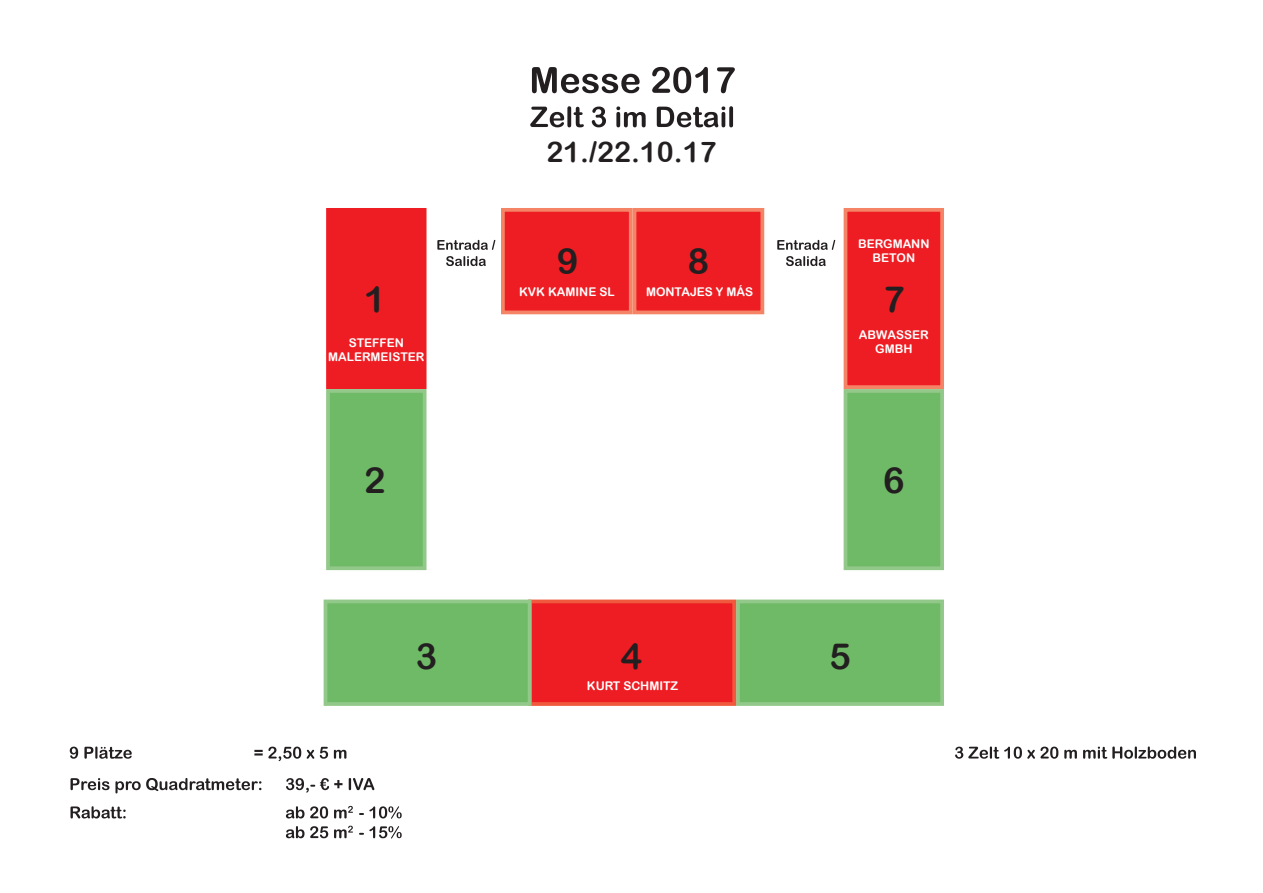
<style>
.page{position:relative;width:1263px;height:893px;background:#fff}
.page>*{position:absolute;margin:0;border:0;box-sizing:border-box;transform-origin:0 0}
.t1{font:36px "Arial Rounded MT Bold";color:#231f20}
.t2{font:28.5px "Arial Rounded MT Bold";color:#231f20}
.t3{font:12px/14.4px "Arial Rounded MT Bold";color:#fff;text-align:center}
</style>
<div class="page">
<div style="left:844px;top:389px;width:100px;height:181px;background:#6eba66;border:4px solid #92c889"></div>
<div style="left:326px;top:389px;width:100px;height:181px;background:#6eba66;border:4px solid #92c889"></div>
<div style="left:844px;top:208px;width:100px;height:181px;background:#ee1d23;border:4px solid #f48465"></div>
<div style="left:326px;top:208px;width:100px;height:181px;background:#ee1d23"></div>
<div style="left:736px;top:600px;width:208px;height:106px;background:#6eba66;border:4px solid #92c889"></div>
<div style="left:528px;top:600px;width:208px;height:106px;background:#ee1d23;border:4px solid #f0593e"></div>
<div style="left:501px;top:208px;width:132px;height:106px;background:#ee1d23;border:4px solid #f48465"></div>
<div style="left:633px;top:208px;width:131px;height:106px;background:#ee1d23;border:4px solid #f48465"></div>
<div style="left:324px;top:600px;width:207px;height:106px;background:#6eba66;border:4px solid #92c889"></div>
<svg style="left:530px;top:106px;width:203px;height:21px"></svg>
<svg style="left:532px;top:67px;width:203px;height:26px"></svg>
<svg style="left:955px;top:746px;width:241px;height:13px"></svg>
<svg style="left:786px;top:256px;width:40px;height:10px"></svg>
<svg style="left:777px;top:240px;width:58px;height:10px"></svg>
<svg style="left:446px;top:256px;width:40px;height:10px"></svg>
<svg style="left:437px;top:240px;width:58px;height:10px"></svg>
<svg style="left:70px;top:746px;width:276px;height:15px"></svg>
<svg style="left:286px;top:826px;width:116px;height:12px"></svg>
<svg style="left:70px;top:806px;width:332px;height:13px"></svg>
<svg style="left:71px;top:778px;width:303px;height:15px"></svg>
<p class="t1" style="left:364px;top:278px;width:23px">1</p>
<p class="t3" style="left:328px;top:335px;width:98px">STEFFEN<br>MALERMEISTER</p>
<p class="t1" style="left:364px;top:459px;width:23px">2</p>
<p class="t2" style="left:546px;top:135px;width:172px">21./22.10.17</p>
<p class="t1" style="left:557px;top:240px;width:23px">9</p>
<p class="t1" style="left:688px;top:240px;width:23px">8</p>
<p class="t3" style="left:519px;top:285px;width:97px">KVK KAMINE SL</p>
<p class="t3" style="left:646px;top:285px;width:109px">MONTAJES Y MÁS</p>
<p class="t3" style="left:858px;top:236px;width:73px">BERGMANN</p>
<p class="t3" style="left:872px;top:251px;width:44px">BETON</p>
<p class="t1" style="left:883px;top:278px;width:23px">7</p>
<p class="t3" style="left:859px;top:327px;width:71px">ABWASSER<br>GMBH</p>
<p class="t1" style="left:883px;top:459px;width:23px">6</p>
<p class="t1" style="left:416px;top:635px;width:23px">3</p>
<p class="t1" style="left:621px;top:635px;width:23px">4</p>
<p class="t1" style="left:829px;top:635px;width:23px">5</p>
<p class="t3" style="left:587px;top:679px;width:93px">KURT SCHMITZ</p>
</div>
